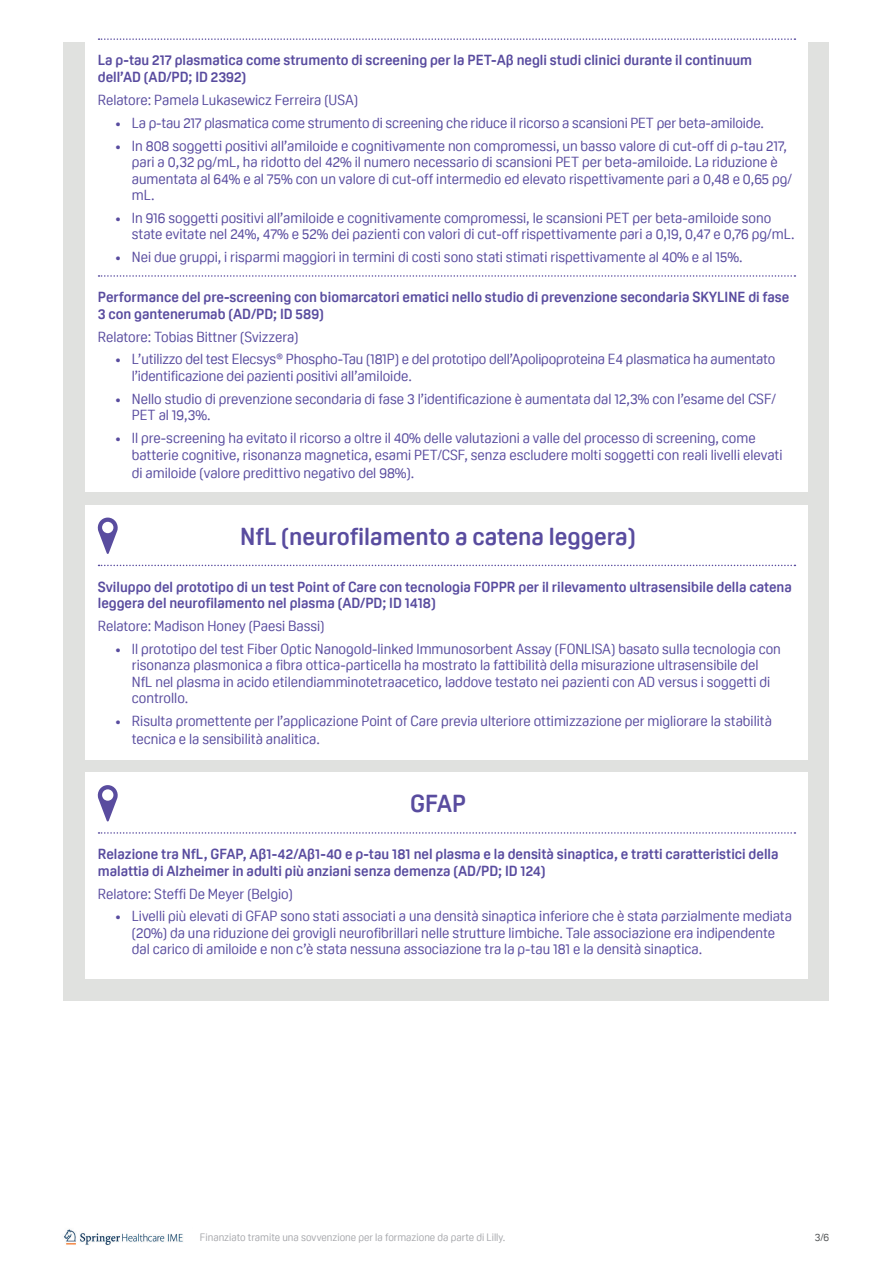
<style>
.page{position:relative;width:893px;height:1263px;background:#fff}
.page>*{position:absolute;margin:0;border:0;box-sizing:border-box;transform-origin:0 0}
.t1{font:700 24px "Oscine";color:#594c9f}
.t2{font:14.25px/16.5px "Oscine";color:#594c9f}
.t3{font:700 14.25px/16.5px "Oscine";color:#594c9f}
.t4{font:10.5px "Oscine";color:#a8a9ad}
.t5{font:10.5px "Oscine";color:#515455}
</style>
<div class="page">
<img style="left:64px;top:1229px;width:119px;height:17px">
<div style="left:64px;top:43px;width:765px;height:957px;background:#e0e1df"></div>
<div style="left:85px;top:43px;width:723px;height:449px;background:#fff"></div>
<svg style="left:99px;top:38px;width:696px;height:2px"></svg>
<svg style="left:99px;top:275px;width:696px;height:2px"></svg>
<div style="left:85px;top:505px;width:723px;height:255px;background:#fff"></div>
<svg style="left:99px;top:565px;width:696px;height:1px"></svg>
<svg style="left:97px;top:518px;width:21px;height:36px"></svg>
<div style="left:102px;top:522px;width:11px;height:11px;background:#fff;border-radius:50%"></div>
<div style="left:85px;top:772px;width:723px;height:207px;background:#fff"></div>
<svg style="left:99px;top:832px;width:696px;height:2px"></svg>
<svg style="left:97px;top:785px;width:21px;height:36px"></svg>
<div style="left:102px;top:789px;width:11px;height:12px;background:#fff;border-radius:50%"></div>
<p class="t3" style="left:98px;top:52px;width:656px">La p-tau 217 plasmatica come strumento di screening per la PET-Aβ negli studi clinici durante il continuum dell’AD (AD/PD; ID 2392)</p>
<p class="t2" style="left:98px;top:92px;width:262px">Relatore: Pamela Lukasewicz Ferreira (USA)</p>
<p class="t2" style="left:115px;top:114px;width:651px">• La p-tau 217 plasmatica come strumento di screening che riduce il ricorso a scansioni PET per beta-amiloide.</p>
<p class="t2" style="left:132px;top:137px;width:662px;text-indent:-17px">• In 808 soggetti positivi all’amiloide e cognitivamente non compromessi, un basso valore di cut-off di p-tau 217, pari a 0,32 pg/mL, ha ridotto del 42% il numero necessario di scansioni PET per beta-amiloide. La riduzione è aumentata al 64% e al 75% con un valore di cut-off intermedio ed elevato rispettivamente pari a 0,48 e 0,65 pg/ mL.</p>
<p class="t2" style="left:132px;top:210px;width:664px;text-indent:-17px">• In 916 soggetti positivi all’amiloide e cognitivamente compromessi, le scansioni PET per beta-amiloide sono state evitate nel 24%, 47% e 52% dei pazienti con valori di cut-off rispettivamente pari a 0,19, 0,47 e 0,76 pg/mL.</p>
<p class="t2" style="left:115px;top:249px;width:629px">• Nei due gruppi, i risparmi maggiori in termini di costi sono stati stimati rispettivamente al 40% e al 15%.</p>
<p class="t3" style="left:98px;top:289px;width:693px">Performance del pre-screening con biomarcatori ematici nello studio di prevenzione secondaria SKYLINE di fase<br>3 con gantenerumab (AD/PD; ID 589)</p>
<p class="t2" style="left:98px;top:328px;width:202px">Relatore: Tobias Bittner (Svizzera)</p>
<p class="t2" style="left:132px;top:351px;width:645px;text-indent:-17px">• L’utilizzo del test Elecsys® Phospho-Tau (181P) e del prototipo dell’Apolipoproteina E4 plasmatica ha aumentato l’identificazione dei pazienti positivi all’amiloide.</p>
<p class="t2" style="left:132px;top:391px;width:645px;text-indent:-17px">• Nello studio di prevenzione secondaria di fase 3 l’identificazione è aumentata dal 12,3% con l’esame del CSF/<br>PET al 19,3%.</p>
<p class="t2" style="left:132px;top:430px;width:652px;text-indent:-17px">• Il pre-screening ha evitato il ricorso a oltre il 40% delle valutazioni a valle del processo di screening, come batterie cognitive, risonanza magnetica, esami PET/CSF, senza escludere molti soggetti con reali livelli elevati</p>
<p class="t2" style="left:132px;top:464px;width:284px">di amiloide (valore predittivo negativo del 98%).</p>
<h1 class="t1" style="left:240px;top:523px;width:397px">NfL (neurofilamento a catena leggera)</h1>
<p class="t3" style="left:98px;top:578px;width:696px">Sviluppo del prototipo di un test Point of Care con tecnologia FOPPR per il rilevamento ultrasensibile della catena leggera del neurofilamento nel plasma (AD/PD; ID 1418)</p>
<p class="t2" style="left:98px;top:618px;width:228px">Relatore: Madison Honey (Paesi Bassi)</p>
<p class="t2" style="left:132px;top:641px;width:651px;text-indent:-17px">• Il prototipo del test Fiber Optic Nanogold-linked Immunosorbent Assay (FONLISA) basato sulla tecnologia con risonanza plasmonica a fibra ottica-particella ha mostrato la fattibilità della misurazione ultrasensibile del NfL nel plasma in acido etilendiamminotetraacetico, laddove testato nei pazienti con AD versus i soggetti di controllo.</p>
<p class="t2" style="left:132px;top:712px;width:642px;line-height:18px;text-indent:-17px">• Risulta promettente per l’applicazione Point of Care previa ulteriore ottimizzazione per migliorare la stabilità tecnica e la sensibilità analitica.</p>
<h1 class="t1" style="left:410px;top:790px;width:57px">GFAP</h1>
<p class="t3" style="left:98px;top:846px;width:682px">Relazione tra NfL, GFAP, Aβ1-42/Aβ1-40 e p-tau 181 nel plasma e la densità sinaptica, e tratti caratteristici della malattia di Alzheimer in adulti più anziani senza demenza (AD/PD; ID 124)</p>
<p class="t2" style="left:98px;top:885px;width:197px">Relatore: Steffi De Meyer (Belgio)</p>
<p class="t2" style="left:132px;top:908px;width:662px;text-indent:-17px">• Livelli più elevati di GFAP sono stati associati a una densità sinaptica inferiore che è stata parzialmente mediata (20%) da una riduzione dei grovigli neurofibrillari nelle strutture limbiche. Tale associazione era indipendente dal carico di amiloide e non c’è stata nessuna associazione tra la p-tau 181 e la densità sinaptica.</p>
<p class="t4" style="left:200px;top:1231px;width:307px">Finanziato tramite una sovvenzione per la formazione da parte di Lilly.</p>
<p class="t5" style="left:815px;top:1231px;width:16px">3/6</p>
</div>
